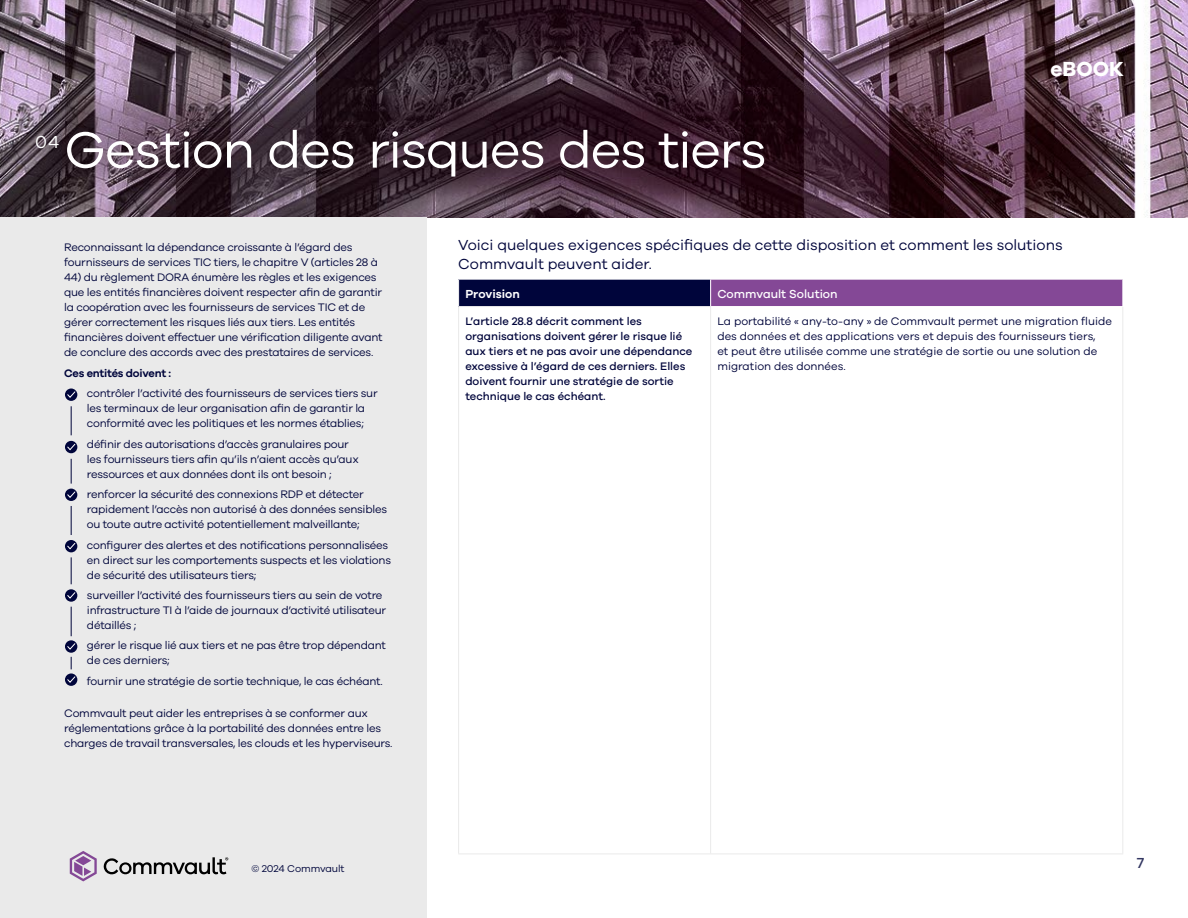
<style>
.page{position:relative;width:1188px;height:918px;background:#fff}
.page>*{position:absolute;margin:0;border:0;box-sizing:border-box;transform-origin:0 0}
.t1{font:52.5px "Galano Grotesque";letter-spacing:-.025em;color:#fff}
.t2{font:700 21px "Galano Grotesque";color:#fff}
.t3{font:18px "Galano Grotesque";color:#fff}
.t4{font:15px/19.5px "Galano Grotesque";color:#00053b}
.t5{font:500 15px "Galano Grotesque";color:#333762}
.t6{font:500 12px "Galano Grotesque";color:#fff}
.t7{font:600 12px "Galano Grotesque";color:#fff}
.t8{font:11.25px/15px "Galano Grotesque";letter-spacing:-.02em;color:#00053b}
.t9{font:11.25px/15px "Galano Grotesque";color:#00053b}
.t10{font:500 11.25px/15px "Galano Grotesque";color:#00053b}
.t11{font:600 11.25px "Galano Grotesque";letter-spacing:-.02em;color:#00053b}
.t12{font:10.2px "Galano Grotesque";letter-spacing:-.01em;color:#00053b}
</style>
<div class="page">
<img style="left:0;top:0;width:1188px;height:217px">
<div style="left:0;top:217px;width:427px;height:701px;background:#eaeaea"></div>
<svg style="left:70px;top:851px;width:27px;height:30px"></svg>
<svg style="left:103px;top:857px;width:125px;height:17px"></svg>
<div style="left:65px;top:389px;width:12px;height:12px;background:#00053b;border-radius:50%"></div>
<svg style="left:67px;top:391px;width:9px;height:8px"></svg>
<svg style="left:71px;top:406px;width:1px;height:29px"></svg>
<svg style="left:65px;top:441px;width:12px;height:12px"></svg>
<svg style="left:67px;top:443px;width:9px;height:8px"></svg>
<div style="left:459px;top:279px;width:252px;height:28px;background:#00053b"></div>
<div style="left:711px;top:279px;width:412px;height:28px;background:#844896"></div>
<hr style="left:458px;top:279px;width:253px;height:1px;background:#fff">
<svg style="left:458px;top:280px;width:1px;height:26px"></svg>
<hr style="left:711px;top:279px;width:412px;height:1px;background:#fff">
<svg style="left:710px;top:280px;width:1px;height:26px"></svg>
<svg style="left:1122px;top:280px;width:1px;height:26px"></svg>
<hr style="left:711px;top:306px;width:412px;height:1px;background:#fff">
<hr style="left:458px;top:307px;width:1px;height:547px;background:#eaeaea">
<hr style="left:710px;top:307px;width:1px;height:547px;background:#eaeaea">
<hr style="left:1122px;top:307px;width:1px;height:547px;background:#eaeaea">
<hr style="left:458px;top:854px;width:253px;height:1px;background:#eaeaea">
<hr style="left:711px;top:854px;width:412px;height:1px;background:#eaeaea">
<hr style="left:458px;top:306px;width:253px;height:1px;background:#eaeaea">
<svg style="left:71px;top:459px;width:1px;height:25px"></svg>
<div style="left:65px;top:489px;width:12px;height:12px;background:#00053b;border-radius:50%"></div>
<svg style="left:67px;top:491px;width:9px;height:8px"></svg>
<svg style="left:71px;top:506px;width:1px;height:29px"></svg>
<div style="left:65px;top:540px;width:12px;height:12px;background:#00053b;border-radius:50%"></div>
<svg style="left:67px;top:542px;width:9px;height:8px"></svg>
<svg style="left:71px;top:557px;width:1px;height:27px"></svg>
<svg style="left:65px;top:589px;width:12px;height:13px"></svg>
<svg style="left:67px;top:591px;width:9px;height:8px"></svg>
<svg style="left:71px;top:607px;width:1px;height:29px"></svg>
<svg style="left:65px;top:640px;width:12px;height:13px"></svg>
<svg style="left:67px;top:643px;width:9px;height:7px"></svg>
<svg style="left:71px;top:657px;width:1px;height:12px"></svg>
<svg style="left:65px;top:673px;width:12px;height:13px"></svg>
<svg style="left:67px;top:676px;width:9px;height:7px"></svg>
<h3 class="t3" style="left:35px;top:131px;width:26px">04</h3>
<h1 class="t1" style="left:64px;top:119px;width:704px">Gestion des risques des tiers</h1>
<h2 class="t2" style="left:1050px;top:56px;width:75px">eBOOK</h2>
<p class="t8" style="left:64px;top:240px;width:315px">Reconnaissant la dépendance croissante à l’égard des fournisseurs de services TIC tiers, le chapitre V (articles 28 à</p>
<p class="t8" style="left:64px;top:270px;width:320px">44) du règlement DORA énumère les règles et les exigences que les entités financières doivent respecter afin de garantir la coopération avec les fournisseurs de services TIC et de gérer correctement les risques liés aux tiers. Les entités financières doivent effectuer une vérification diligente avant de conclure des accords avec des prestataires de services.</p>
<p class="t11" style="left:64px;top:366px;width:109px">Ces entités doivent :</p>
<p class="t8" style="left:87px;top:386px;width:292px">contrôler l’activité des fournisseurs de services tiers sur les terminaux de leur organisation afin de garantir la conformité avec les politiques et les normes établies;</p>
<p class="t8" style="left:87px;top:436px;width:273px">définir des autorisations d’accès granulaires pour les fournisseurs tiers afin qu’ils n’aient accès qu’aux ressources et aux données dont ils ont besoin ;</p>
<p class="t8" style="left:87px;top:487px;width:302px">renforcer la sécurité des connexions RDP et détecter rapidement l’accès non autorisé à des données sensibles ou toute autre activité potentiellement malveillante;</p>
<p class="t8" style="left:87px;top:537px;width:306px">configurer des alertes et des notifications personnalisées en direct sur les comportements suspects et les violations de sécurité des utilisateurs tiers;</p>
<p class="t8" style="left:87px;top:587px;width:301px">surveiller l’activité des fournisseurs tiers au sein de votre infrastructure TI à l’aide de journaux d’activité utilisateur détaillés ;</p>
<p class="t8" style="left:87px;top:638px;width:301px">gérer le risque lié aux tiers et ne pas être trop dépendant de ces derniers;</p>
<p class="t8" style="left:87px;top:673px;width:297px">fournir une stratégie de sortie technique, le cas échéant.</p>
<p class="t8" style="left:64px;top:705px;width:330px">Commvault peut aider les entreprises à se conformer aux réglementations grâce à la portabilité des données entre les charges de travail transversales, les clouds et les hyperviseurs.</p>
<h3 class="t4" style="left:458px;top:234px;width:606px">Voici quelques exigences spécifiques de cette disposition et comment les solutions<br>Commvault peuvent aider.</h3>
<p class="t7" style="left:465px;top:287px;width:56px">Provision</p>
<p class="t6" style="left:717px;top:287px;width:122px">Commvault Solution</p>
<p class="t10" style="left:465px;top:313px;width:229px">L’article 28.8 décrit comment les organisations doivent gérer le risque lié aux tiers et ne pas avoir une dépendance excessive à l’égard de ces derniers. Elles doivent fournir une stratégie de sortie technique le cas échéant.</p>
<p class="t9" style="left:717px;top:313px;width:396px">La portabilité « any-to-any » de Commvault permet une migration fluide des données et des applications vers et depuis des fournisseurs tiers,<br>et peut être utilisée comme une stratégie de sortie ou une solution de migration des données.</p>
<p class="t12" style="left:252px;top:863px;width:94px">© 2024 Commvault</p>
<h3 class="t5" style="left:1137px;top:854px;width:9px">7</h3>
</div>
